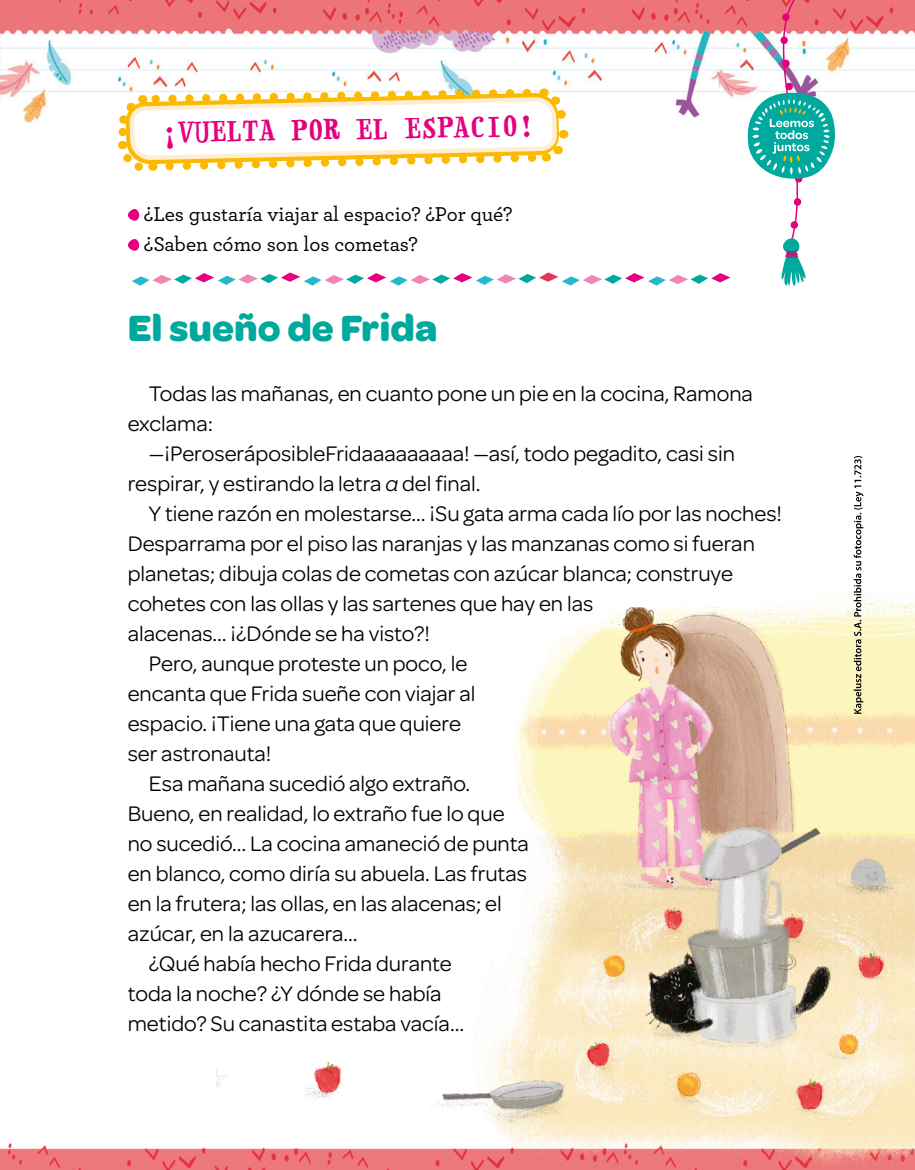
<style>
.page{position:relative;width:915px;height:1170px;background:#fff}
.page>*{position:absolute;margin:0;border:0;box-sizing:border-box;transform-origin:0 0}
.desarrollo_tit-len_M{font:700 39px "Omnes";color:#00a99d}
.capitulo_titulo-len{font:700 27px "Handwriter OT";color:#e5007d}
.desarrollo_txtCentra{font:22.5px/30px "Omnes";color:#000}
.prelectura_Min{font:500 21px "Archer";color:#000}
.s1{font-style:italic}
</style>
<div class="page">
<img style="left:0;top:1143px;width:914px;height:26px">
<img style="left:0;top:0;width:914px;height:123px">
<img style="left:217px;top:593px;width:697px;height:574px">
<svg style="left:132px;top:272px;width:598px;height:14px"></svg>
<svg style="left:114px;top:85px;width:457px;height:86px"></svg>
<svg style="left:741px;top:0;width:94px;height:286px"></svg>
<svg style="left:128px;top:209px;width:11px;height:12px"></svg>
<svg style="left:128px;top:239px;width:11px;height:12px"></svg>
<svg style="left:853px;top:456px;width:10px;height:257px"></svg>
<p class="capitulo_titulo-len" style="left:161px;top:117px;width:374px;rotate:-1deg">¡VUELTA POR EL ESPACIO!</p>
<p class="prelectura_Min" style="left:144px;top:198px;width:370px">¿Les gustaría viajar al espacio? ¿Por qué?</p>
<p class="prelectura_Min" style="left:144px;top:228px;width:275px">¿Saben cómo son los cometas?</p>
<p class="desarrollo_tit-len_M" style="left:128px;top:299px;width:311px">El sueño de Frida</p>
<p class="desarrollo_txtCentra" style="left:128px;top:377px;width:626px;text-indent:21px">Todas las mañanas, en cuanto pone un pie en la cocina, Ramona exclama:</p>
<p class="desarrollo_txtCentra" style="left:128px;top:437px;width:608px;text-indent:21px">—¡PeroseráposibleFridaaaaaaaaa! —así, todo pegadito, casi sin respirar, y estirando la letra <span class="s1">a</span> del final.</p>
<p class="desarrollo_txtCentra" style="left:128px;top:497px;width:655px;text-indent:21px">Y tiene razón en molestarse… ¡Su gata arma cada lío por las noches!<br>Desparrama por el piso las naranjas y las manzanas como si fueran planetas; dibuja colas de cometas con azúcar blanca; construye cohetes con las ollas y las sartenes que hay en las<br>alacenas… ¡¿Dónde se ha visto?!</p>
<p class="desarrollo_txtCentra" style="left:128px;top:647px;width:349px;text-indent:21px">Pero, aunque proteste un poco, le encanta que Frida sueñe con viajar al espacio. ¡Tiene una gata que quiere ser astronauta!</p>
<p class="desarrollo_txtCentra" style="left:128px;top:767px;width:402px;text-indent:21px">Esa mañana sucedió algo extraño.<br>Bueno, en realidad, lo extraño fue lo que no sucedió… La cocina amaneció de punta en blanco, como diría su abuela. Las frutas en la frutera; las ollas, en las alacenas; el azúcar, en la azucarera…</p>
<p class="desarrollo_txtCentra" style="left:128px;top:947px;width:338px;text-indent:21px">¿Qué había hecho Frida durante toda la noche? ¿Y dónde se había metido? Su canastita estaba vacía…</p>
</div>
